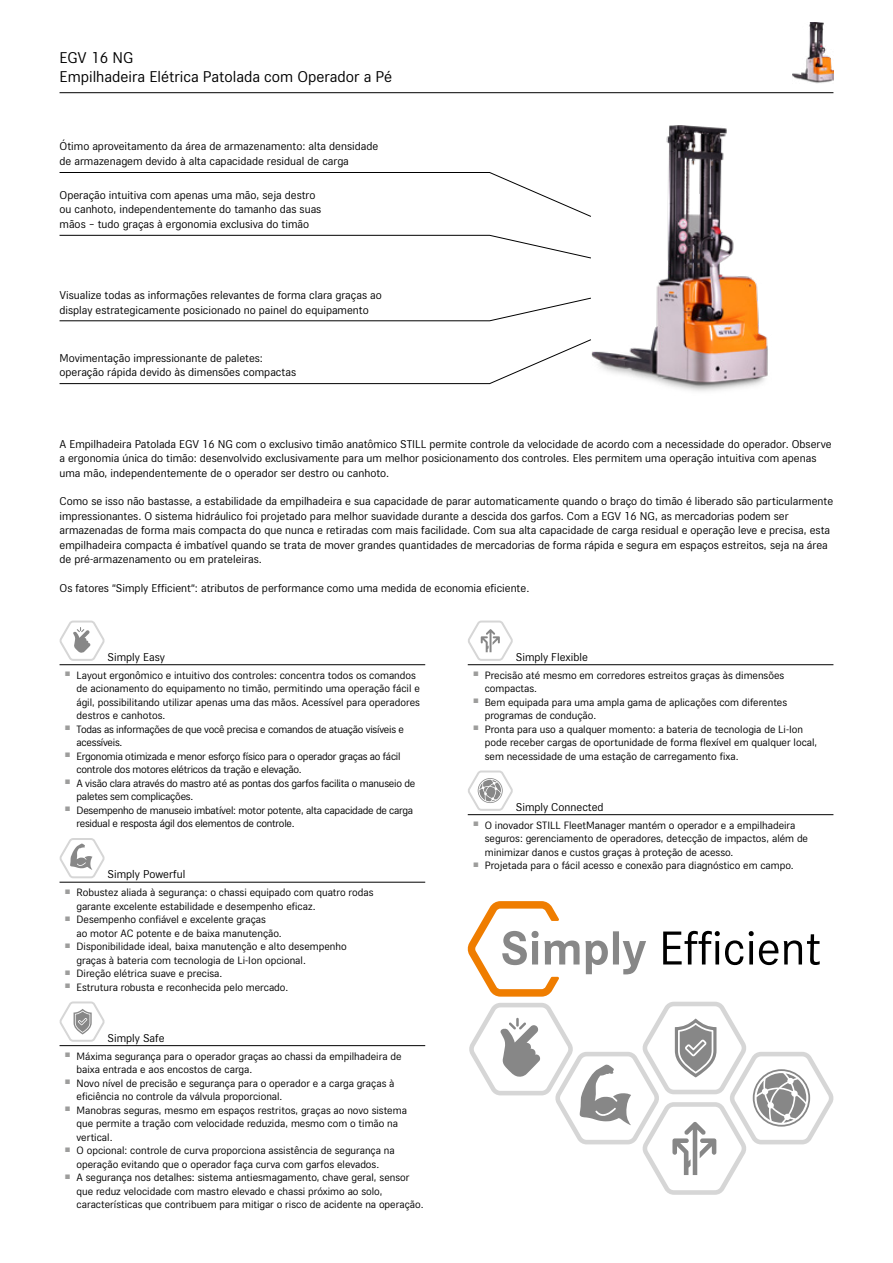
<style>
.page{position:relative;width:893px;height:1263px;background:#fff}
.page>*{position:absolute;margin:0;border:0;box-sizing:border-box;transform-origin:0 0}
.t1{font:16.5px/18.8px "STILL Type";color:#000}
.t2{font:12px/14.4px "STILL Type";color:#000}
.t3{font:11.25px/13.5px "STILL Type";color:#000}
.t4{font:11.25px/13.5px "STILL Type";letter-spacing:-.02em;color:#000}
</style>
<div class="page">
<hr style="left:60px;top:664px;width:365px;height:1px;background:#000">
<hr style="left:60px;top:882px;width:365px;height:1px;background:#000">
<hr style="left:60px;top:1045px;width:365px;height:1px;background:#000">
<svg style="left:60px;top:620px;width:45px;height:41px"></svg>
<svg style="left:60px;top:838px;width:45px;height:40px"></svg>
<svg style="left:60px;top:1001px;width:45px;height:41px"></svg>
<hr style="left:468px;top:664px;width:365px;height:1px;background:#000">
<hr style="left:468px;top:814px;width:365px;height:1px;background:#000">
<svg style="left:468px;top:620px;width:45px;height:41px"></svg>
<svg style="left:468px;top:770px;width:45px;height:41px"></svg>
<svg style="left:59px;top:172px;width:532px;height:45px"></svg>
<svg style="left:59px;top:235px;width:532px;height:24px"></svg>
<svg style="left:59px;top:297px;width:532px;height:25px"></svg>
<svg style="left:59px;top:339px;width:532px;height:45px"></svg>
<img style="left:591px;top:126px;width:177px;height:265px">
<img style="left:793px;top:23px;width:40px;height:61px">
<svg style="left:468px;top:901px;width:365px;height:294px"></svg>
<hr style="left:60px;top:92px;width:773px;height:1px;background:#000">
<h1 class="t1" style="left:60px;top:47px;width:334px">EGV 16 NG<br>Empilhadeira Elétrica Patolada com Operador a Pé</h1>
<p class="t2" style="left:60px;top:138px;width:320px">Ótimo aproveitamento da área de armazenamento: alta densidade de armazenagem devido à alta capacidade residual de carga</p>
<p class="t2" style="left:60px;top:187px;width:263px">Operação intuitiva com apenas uma mão, seja destro ou canhoto, independentemente do tamanho das suas mãos – tudo graças à ergonomia exclusiva do timão</p>
<p class="t2" style="left:60px;top:287px;width:324px">Visualize todas as informações relevantes de forma clara graças ao display estrategicamente posicionado no painel do equipamento</p>
<p class="t2" style="left:60px;top:350px;width:238px">Movimentação impressionante de paletes: operação rápida devido às dimensões compactas</p>
<p class="t2" style="left:60px;top:436px;width:774px">A Empilhadeira Patolada EGV 16 NG com o exclusivo timão anatômico STILL permite controle da velocidade de acordo com a necessidade do operador. Observe a ergonomia única do timão: desenvolvido exclusivamente para um melhor posicionamento dos controles. Eles permitem uma operação intuitiva com apenas uma mão, independentemente de o operador ser destro ou canhoto.</p>
<p class="t2" style="left:60px;top:493px;width:775px">Como se isso não bastasse, a estabilidade da empilhadeira e sua capacidade de parar automaticamente quando o braço do timão é liberado são particularmente impressionantes. O sistema hidráulico foi projetado para melhor suavidade durante a descida dos garfos. Com a EGV 16 NG, as mercadorias podem ser armazenadas de forma mais compacta do que nunca e retiradas com mais facilidade. Com sua alta capacidade de carga residual e operação leve e precisa, esta empilhadeira compacta é imbatível quando se trata de mover grandes quantidades de mercadorias de forma rápida e segura em espaços estreitos, seja na área de pré-armazenamento ou em prateleiras.</p>
<p class="t2" style="left:60px;top:580px;width:471px">Os fatores “Simply Efficient“: atributos de performance como uma medida de economia eficiente.</p>
<p class="t2" style="left:108px;top:649px;width:59px">Simply Easy</p>
<p class="t3" style="left:77px;top:667px;width:345px;text-indent:-13px"><sup>■</sup> Layout ergonômico e intuitivo dos controles: concentra todos os comandos de acionamento do equipamento no timão, permitindo uma operação fácil e ágil, possibilitando utilizar apenas uma das mãos. Acessível para operadores destros e canhotos.</p>
<p class="t4" style="left:77px;top:721px;width:329px;text-indent:-13px"><sup>■</sup> Todas as informações de que você precisa e comandos de atuação visíveis e acessíveis.</p>
<p class="t4" style="left:77px;top:748px;width:326px;text-indent:-13px"><sup>■</sup> Ergonomia otimizada e menor esforço físico para o operador graças ao fácil controle dos motores elétricos da tração e elevação.</p>
<p class="t4" style="left:77px;top:775px;width:340px;text-indent:-13px"><sup>■</sup> A visão clara através do mastro até as pontas dos garfos facilita o manuseio de paletes sem complicações.</p>
<p class="t4" style="left:77px;top:802px;width:338px;text-indent:-13px"><sup>■</sup> Desempenho de manuseio imbatível: motor potente, alta capacidade de carga residual e resposta ágil dos elementos de controle.</p>
<p class="t2" style="left:108px;top:866px;width:79px">Simply Powerful</p>
<p class="t3" style="left:77px;top:885px;width:298px;text-indent:-13px"><sup>■</sup> Robustez aliada à segurança: o chassi equipado com quatro rodas garante excelente estabilidade e desempenho eficaz.</p>
<p class="t3" style="left:77px;top:912px;width:207px;text-indent:-13px"><sup>■</sup> Desempenho confiável e excelente graças<br>ao motor AC potente e de baixa manutenção.</p>
<p class="t3" style="left:77px;top:939px;width:272px;text-indent:-13px"><sup>■</sup> Disponibilidade ideal, baixa manutenção e alto desempenho graças à bateria com tecnologia de Li-Ion opcional.</p>
<p class="t3" style="left:64px;top:966px;width:160px"><sup>■</sup> Direção elétrica suave e precisa.</p>
<p class="t3" style="left:64px;top:979px;width:226px"><sup>■</sup> Estrutura robusta e reconhecida pelo mercado.</p>
<p class="t2" style="left:108px;top:1030px;width:58px">Simply Safe</p>
<p class="t3" style="left:77px;top:1048px;width:327px;text-indent:-13px"><sup>■</sup> Máxima segurança para o operador graças ao chassi da empilhadeira de baixa entrada e aos encostos de carga.</p>
<p class="t3" style="left:77px;top:1075px;width:319px;text-indent:-13px"><sup>■</sup> Novo nível de precisão e segurança para o operador e a carga graças à eficiência no controle da válvula proporcional.</p>
<p class="t3" style="left:77px;top:1102px;width:332px;text-indent:-13px"><sup>■</sup> Manobras seguras, mesmo em espaços restritos, graças ao novo sistema que permite a tração com velocidade reduzida, mesmo com o timão na vertical.</p>
<p class="t3" style="left:64px;top:1143px;width:332px;text-align:center"><sup>■</sup> O opcional: controle de curva proporciona assistência de segurança na operação evitando que o operador faça curva com garfos elevados.</p>
<p class="t3" style="left:77px;top:1170px;width:348px;text-indent:-13px"><sup>■</sup> A segurança nos detalhes: sistema antiesmagamento, chave geral, sensor que reduz velocidade com mastro elevado e chassi próximo ao solo, características que contribuem para mitigar o risco de acidente na operação.</p>
<p class="t2" style="left:516px;top:649px;width:74px">Simply Flexible</p>
<p class="t3" style="left:485px;top:667px;width:301px;text-indent:-13px"><sup>■</sup> Precisão até mesmo em corredores estreitos graças às dimensões compactas.</p>
<p class="t3" style="left:485px;top:694px;width:304px;text-indent:-13px"><sup>■</sup> Bem equipada para uma ampla gama de aplicações com diferentes programas de condução.</p>
<p class="t3" style="left:485px;top:721px;width:334px;text-indent:-13px"><sup>■</sup> Pronta para uso a qualquer momento: a bateria de tecnologia de Li-Ion pode receber cargas de oportunidade de forma flexível em qualquer local, sem necessidade de uma estação de carregamento fixa.</p>
<p class="t2" style="left:516px;top:799px;width:89px">Simply Connected</p>
<p class="t3" style="left:485px;top:817px;width:325px;text-indent:-13px"><sup>■</sup> O inovador STILL FleetManager mantém o operador e a empilhadeira seguros: gerenciamento de operadores, detecção de impactos, além de minimizar danos e custos graças à proteção de acesso.</p>
<p class="t3" style="left:472px;top:858px;width:323px"><sup>■</sup> Projetada para o fácil acesso e conexão para diagnóstico em campo.</p>
</div>
